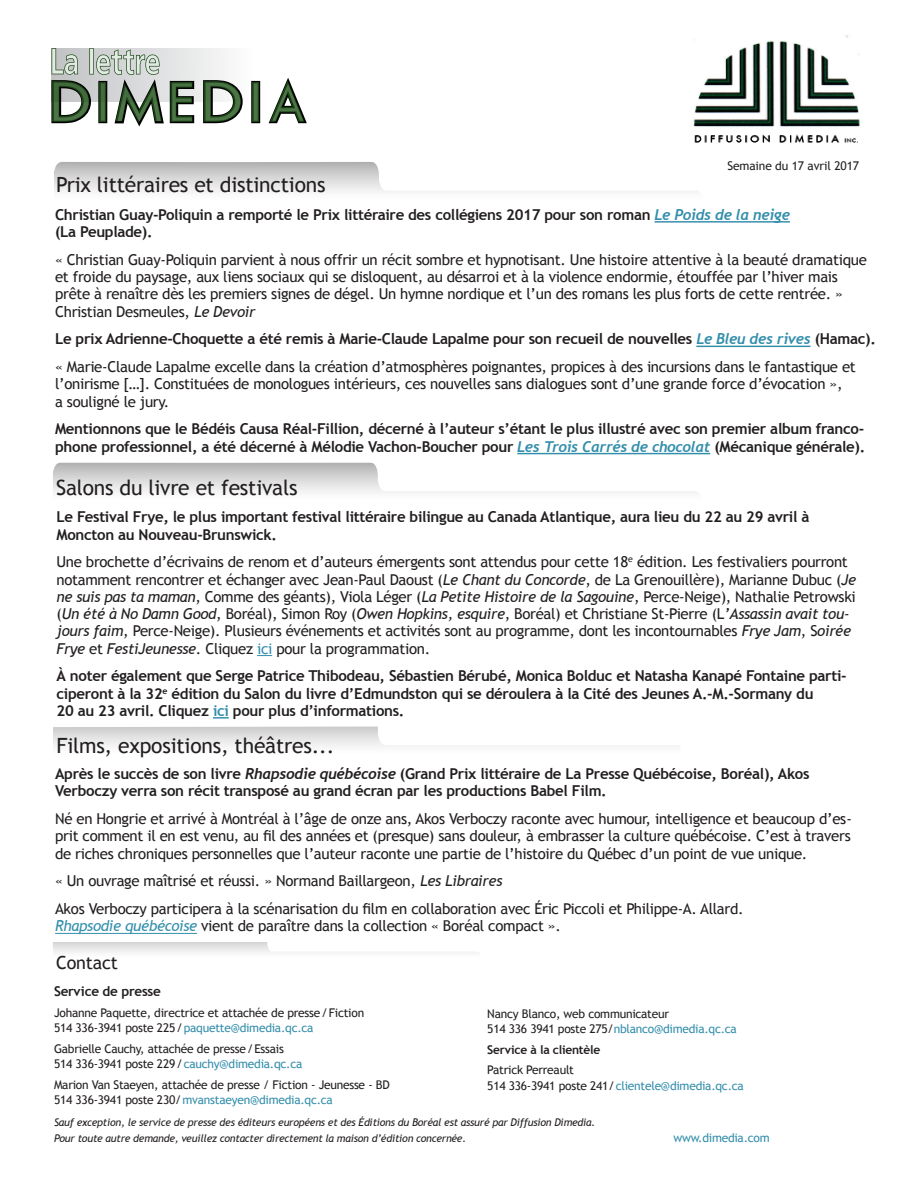
<style>
.page{position:relative;width:908px;height:1188px;background:#fff}
.page>*{position:absolute;margin:0;border:0;box-sizing:border-box;transform-origin:0 0}
.Titre{font:21px "Trebuchet MS";letter-spacing:-.01em;color:#231f20}
.Titre-2{font:18px "Trebuchet MS";letter-spacing:-.01em;color:#231f20}
.Texte{font:15px/17.2px "Trebuchet MS";letter-spacing:-.02em;color:#231f20}
.Texte-2{font:700 15px/17.2px "Trebuchet MS";letter-spacing:-.02em;color:#231f20}
.Contact{font:700 13.5px "Trebuchet MS";letter-spacing:-.02em;color:#231f20}
.Contact-2{font:12px "Trebuchet MS";letter-spacing:-.02em;color:#231f20}
.Contact-3{font:12px "Trebuchet MS";letter-spacing:-.02em;color:#338eac}
.Contact-4{font:700 12px "Trebuchet MS";letter-spacing:-.02em;color:#231f20}
.Contact-5{font:italic 10.5px "Trebuchet MS";letter-spacing:-.02em;color:#231f20}
.s1{font-family:"Trebuchet";font-style:italic;color:#338eac}
.s2{font-style:italic}
.s3{color:#338eac}
.s4{font-family:"Trebuchet";font-style:italic}
.s5{font-style:italic;color:#338eac}
.s6{color:#231f20}
</style>
<div class="page">
<svg style="left:53px;top:942px;width:425px;height:11px"></svg>
<svg style="left:53px;top:726px;width:627px;height:21px"></svg>
<img style="left:693px;top:35px;width:167px;height:108px">
<svg style="left:164px;top:48px;width:97px;height:53px"></svg>
<svg style="left:251px;top:81px;width:9px;height:42px"></svg>
<svg style="left:170px;top:81px;width:24px;height:42px"></svg>
<svg style="left:203px;top:80px;width:39px;height:43px"></svg>
<svg style="left:252px;top:82px;width:6px;height:40px"></svg>
<svg style="left:268px;top:78px;width:39px;height:45px"></svg>
<svg style="left:51px;top:48px;width:113px;height:78px;background:#a1aca1"></svg>
<svg style="left:54px;top:162px;width:644px;height:30px"></svg>
<hr style="left:654px;top:221px;width:135px;height:2px;background:#338eac">
<hr style="left:696px;top:346px;width:114px;height:1px;background:#338eac">
<hr style="left:517px;top:453px;width:193px;height:1px;background:#338eac">
<svg style="left:53px;top:462px;width:645px;height:31px"></svg>
<svg style="left:257px;top:655px;width:15px;height:1px"></svg>
<svg style="left:213px;top:717px;width:16px;height:2px"></svg>
<hr style="left:55px;top:933px;width:142px;height:1px;background:#338eac">
<p class="Contact-2" style="left:727px;top:159px;width:133px">Semaine du 17 avril 2017</p>
<p class="Texte-2" style="left:55px;top:206px;width:736px">Christian Guay-Poliquin a remporté le Prix littéraire des collégiens 2017 pour son roman <span class="s1">Le Poids de la neige</span></p>
<p class="Texte-2" style="left:55px;top:223px;width:99px">(La Peuplade).</p>
<p class="Texte" style="left:55px;top:251px;width:813px">« Christian Guay-Poliquin parvient à nous offrir un récit sombre et hypnotisant. Une histoire attentive à la beauté dramatique et froide du paysage, aux liens sociaux qui se disloquent, au désarroi et à la violence endormie, étouffée par l’hiver mais</p>
<p class="Texte" style="left:55px;top:286px;width:789px">prête à renaître dès les premiers signes de dégel. Un hymne nordique et l’un des romans les plus forts de cette rentrée. »<br>Christian Desmeules, <span class="s2">Le Devoir</span></p>
<p class="Texte-2" style="left:55px;top:330px;width:822px">Le prix Adrienne-Choquette a été remis à Marie-Claude Lapalme pour son recueil de nouvelles <span class="s1">Le Bleu des rives</span> (Hamac).</p>
<p class="Texte" style="left:55px;top:358px;width:802px">« Marie-Claude Lapalme excelle dans la création d’atmosphères poignantes, propices à des incursions dans le fantastique et l’onirisme […]. Constituées de monologues intérieurs, ces nouvelles sans dialogues sont d’une grande force d’évocation »,</p>
<p class="Texte" style="left:55px;top:393px;width:116px">a souligné le jury.</p>
<p class="Texte-2" style="left:55px;top:420px;width:811px">Mentionnons que le Bédéis Causa Réal-Fillion, décerné à l’auteur s’étant le plus illustré avec son premier album franco&shy;phone professionnel, a été décerné à Mélodie Vachon-Boucher pour <span class="s1">Les Trois Carrés de chocolat</span> (Mécanique générale).</p>
<p class="Titre" style="left:56px;top:172px;width:271px">Prix littéraires et distinctions</p>
<p class="Titre" style="left:56px;top:475px;width:243px">Salons du livre et festivals</p>
<p class="Texte-2" style="left:56px;top:508px;width:754px">Le Festival Frye, le plus important festival littéraire bilingue au Canada Atlantique, aura lieu du 22 au 29 avril à</p>
<p class="Texte-2" style="left:56px;top:526px;width:222px">Moncton au Nouveau-Brunswick.</p>
<p class="Texte" style="left:56px;top:554px;width:801px">Une brochette d’écrivains de renom et d’auteurs émergents sont attendus pour cette 18<sup>e</sup> édition. Les festivaliers pourront notamment rencontrer et échanger avec Jean-Paul Daoust (<span class="s2">Le Chant du Concorde</span>, de La Grenouillère), Marianne Dubuc (<span class="s2">Je ne suis pas ta maman</span>, Comme des géants), Viola Léger (<span class="s2">La Petite Histoire de la Sagouine</span>, Perce-Neige), Nathalie Petrowski (<span class="s2">Un été à No Damn Good</span>, Boréal), Simon Roy (<span class="s2">Owen Hopkins, esquire</span>, Boréal) et Christiane St-Pierre (L<span class="s2">’Assassin avait tou&shy;jours faim</span>, Perce-Neige). Plusieurs événements et activités sont au programme, dont les incontournables <span class="s2">Frye Jam</span>, S<span class="s2">oirée Frye</span> et <span class="s2">FestiJeunesse</span>. Cliquez <span class="s3">ici</span> pour la programmation.</p>
<p class="Texte-2" style="left:56px;top:667px;width:791px">À noter également que Serge Patrice Thibodeau, Sébastien Bérubé, Monica Bolduc et Natasha Kanapé Fontaine parti&shy;ciperont à la 32<sup>e</sup> édition du Salon du livre d’Edmundston qui se déroulera à la Cité des Jeunes A.-M.-Sormany du</p>
<p class="Texte-2" style="left:56px;top:702px;width:349px">20 au 23 avril. Cliquez <span class="s3">ici</span> pour plus d’informations.</p>
<p class="Titre" style="left:56px;top:734px;width:279px">Films, expositions, théâtres...</p>
<p class="Texte-2" style="left:55px;top:765px;width:756px">Après le succès de son livre <span class="s4">Rhapsodie québécoise</span> (Grand Prix littéraire de La Presse Québécoise, Boréal), Akos</p>
<p class="Texte-2" style="left:55px;top:783px;width:553px">Verboczy verra son récit transposé au grand écran par les productions Babel Film.</p>
<p class="Texte" style="left:55px;top:811px;width:798px;text-align:justify">Né en Hongrie et arrivé à Montréal à l’âge de onze ans, Akos Verboczy raconte avec humour, intelligence et beaucoup d’es&shy;prit comment il en est venu, au fil des années et (presque) sans douleur, à embrasser la culture québécoise. C’est à travers de riches chroniques personnelles que l’auteur raconte une partie de l’histoire du Québec d’un point de vue unique.</p>
<p class="Texte" style="left:55px;top:873px;width:449px">« Un ouvrage maîtrisé et réussi. » Normand Baillargeon, <span class="s2">Les Libraires</span></p>
<p class="Texte" style="left:55px;top:901px;width:690px">Akos Verboczy participera à la scénarisation du film en collaboration avec Éric Piccoli et Philippe-A. Allard.</p>
<p class="Texte" style="left:55px;top:918px;width:507px"><span class="s5">Rhapsodie québécoise</span> vient de paraître dans la collection « Boréal compact ».</p>
<p class="Titre-2" style="left:56px;top:952px;width:63px">Contact</p>
<p class="Contact" style="left:54px;top:983px;width:108px">Service de presse</p>
<p class="Contact-2" style="left:54px;top:1005px;width:311px">Johanne Paquette, directrice et attachée de presse/Fiction</p>
<p class="Contact-3" style="left:54px;top:1021px;width:261px"><span class="s6">514 336-3941 poste 225/</span>paquette@dimedia.qc.ca</p>
<p class="Contact-2" style="left:54px;top:1041px;width:231px">Gabrielle Cauchy, attachée de presse/Essais</p>
<p class="Contact-2" style="left:54px;top:1057px;width:250px">514 336-3941 poste 229/<span class="s3">cauchy@dimedia.qc.ca</span></p>
<p class="Contact-2" style="left:54px;top:1077px;width:337px">Marion Van Staeyen, attachée de presse / Fiction - Jeunesse - BD</p>
<p class="Contact-3" style="left:54px;top:1093px;width:280px"><span class="s6">514 336-3941 poste 230/</span>mvanstaeyen@dimedia.qc.ca</p>
<p class="Contact-2" style="left:487px;top:1006px;width:183px">Nancy Blanco, web communicateur</p>
<p class="Contact-3" style="left:487px;top:1022px;width:251px"><span class="s6">514 336 3941 poste 275/</span>nblanco@dimedia.qc.ca</p>
<p class="Contact-4" style="left:487px;top:1042px;width:114px">Service à la clientèle</p>
<p class="Contact-2" style="left:487px;top:1063px;width:88px">Patrick Perreault</p>
<p class="Contact-3" style="left:487px;top:1078px;width:258px"><span class="s6">514 336-3941 poste 241/</span>clientele@dimedia.qc.ca</p>
<p class="Contact-5" style="left:54px;top:1117px;width:543px">Sauf exception, le service de presse des éditeurs européens et des Éditions du Boréal est assuré par Diffusion Dimedia.</p>
<p class="Contact-5" style="left:54px;top:1132px;width:413px">Pour toute autre demande, veuillez contacter directement la maison d’édition concernée.</p>
<p class="Contact-3" style="left:673px;top:1131px;width:98px">www.dimedia.com</p>
</div>
